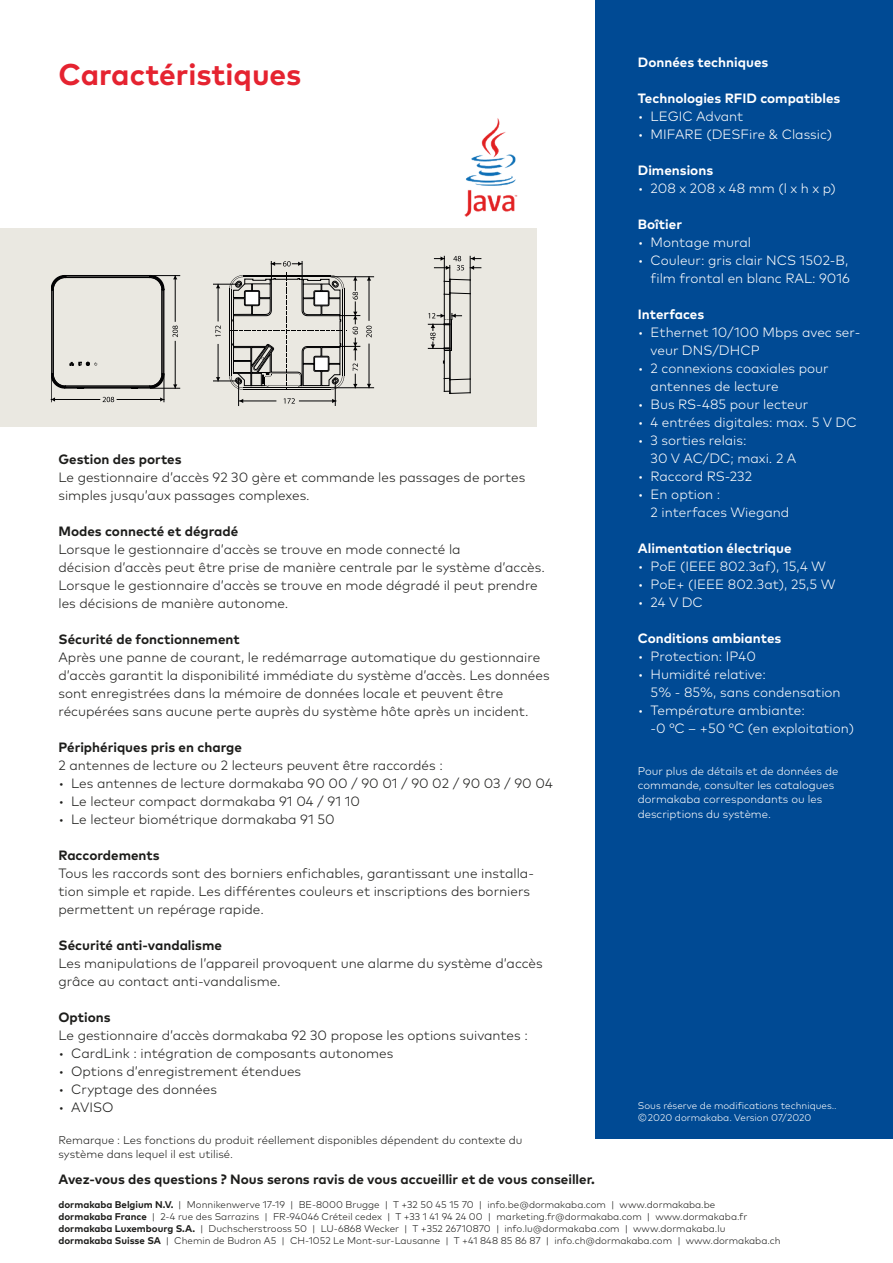
<style>
.page{position:relative;width:893px;height:1263px;background:#fff}
.page>*{position:absolute;margin:0;border:0;box-sizing:border-box;transform-origin:0 0}
.t1{font:700 30px "Mark Pro";color:#e52330}
.t2{font:300 13.5px/18px "Mark Pro";color:#1d1d1b}
.t3{font:300 13.5px/18px "Mark Pro";color:#fff}
.t4{font:700 13.5px "Mark Pro";color:#1d1d1b}
.t5{font:700 13.5px "Mark Pro";color:#fff}
.t6{font:300 11.25px/14.2px "Mark Pro";color:#fff}
.t7{font:300 11.25px/14.2px "Mark Pro";color:#1d1d1b}
.t8{font:300 9.75px/12px "Mark Pro";color:#1d1d1b}
.t9{font:300 9.75px/12px "Mark Pro";color:#fff}
.s1{font-weight:700}
</style>
<div class="page">
<div style="left:0;top:228px;width:537px;height:198px;background:#eae8e1"></div>
<img style="left:464px;top:118px;width:54px;height:99px">
<hr style="left:332px;top:276px;width:42px;height:1px;background:#020203">
<hr style="left:332px;top:387px;width:42px;height:1px;background:#020203">
<hr style="left:369px;top:277px;width:1px;height:43px;background:#020203">
<svg style="left:367px;top:277px;width:4px;height:4px"></svg>
<hr style="left:369px;top:344px;width:1px;height:44px;background:#020203">
<svg style="left:367px;top:384px;width:4px;height:4px"></svg>
<svg style="left:366px;top:326px;width:6px;height:11px"></svg>
<svg style="left:213px;top:261px;width:147px;height:144px"></svg>
<hr style="left:470px;top:294px;width:1px;height:85px;background:#020203">
<hr style="left:450px;top:293px;width:1px;height:87px;background:#020203">
<hr style="left:449px;top:293px;width:1px;height:87px;background:#020203">
<hr style="left:444px;top:294px;width:1px;height:30px;background:#020203">
<svg style="left:434px;top:256px;width:47px;height:39px"></svg>
<svg style="left:428px;top:313px;width:43px;height:81px"></svg>
<hr style="left:65px;top:276px;width:85px;height:1px;background:#020203">
<hr style="left:65px;top:275px;width:85px;height:1px;background:#020203">
<hr style="left:52px;top:290px;width:1px;height:84px;background:#020203">
<hr style="left:51px;top:289px;width:1px;height:86px;background:#020203">
<hr style="left:163px;top:290px;width:1px;height:84px;background:#020203">
<hr style="left:164px;top:289px;width:1px;height:86px;background:#020203">
<hr style="left:65px;top:387px;width:85px;height:1px;background:#020203">
<hr style="left:65px;top:388px;width:85px;height:1px;background:#020203">
<hr style="left:65px;top:386px;width:85px;height:1px;background:#020203">
<hr style="left:162px;top:290px;width:1px;height:84px;background:#020203">
<hr style="left:65px;top:277px;width:85px;height:1px;background:#020203">
<svg style="left:51px;top:275px;width:15px;height:15px"></svg>
<hr style="left:53px;top:290px;width:1px;height:84px;background:#020203">
<svg style="left:70px;top:361px;width:27px;height:5px"></svg>
<hr style="left:51px;top:399px;width:49px;height:1px;background:#020203">
<svg style="left:51px;top:374px;width:15px;height:28px"></svg>
<hr style="left:175px;top:341px;width:1px;height:47px;background:#020203">
<hr style="left:117px;top:399px;width:47px;height:1px;background:#020203">
<hr style="left:175px;top:276px;width:1px;height:45px;background:#020203">
<svg style="left:137px;top:275px;width:43px;height:18px"></svg>
<svg style="left:149px;top:373px;width:31px;height:29px"></svg>
<svg style="left:103px;top:397px;width:11px;height:5px"></svg>
<svg style="left:173px;top:325px;width:5px;height:12px"></svg>
<div style="left:116px;top:284px;width:38px;height:39px;background:#eae8e1"></div>
<div style="left:595px;top:0;width:298px;height:1138px;background:#004a94"></div>
<h1 class="t1" style="left:58px;top:52px;width:244px">Caractéristiques</h1>
<p class="t4" style="left:58px;top:448px;width:125px">Gestion des portes</p>
<p class="t2" style="left:58px;top:467px;width:468px">Le gestionnaire d’accès 92 30 gère et commande les passages de portes simples jusqu’aux passages complexes.</p>
<p class="t4" style="left:58px;top:520px;width:181px">Modes connecté et dégradé</p>
<p class="t2" style="left:58px;top:539px;width:488px">Lorsque le gestionnaire d’accès se trouve en mode connecté la<br>décision d’accès peut être prise de manière centrale par le système d’accès.<br>Lorsque le gestionnaire d’accès se trouve en mode dégradé il peut prendre les décisions de manière autonome.</p>
<p class="t4" style="left:58px;top:628px;width:183px">Sécurité de fonctionnement</p>
<p class="t2" style="left:58px;top:647px;width:493px">Après une panne de courant, le redémarrage automatique du gestionnaire d’accès garantit la disponibilité immédiate du système d’accès. Les données sont enregistrées dans la mémoire de données locale et peuvent être récupérées sans aucune perte auprès du système hôte après un incident.</p>
<p class="t4" style="left:58px;top:736px;width:185px">Périphériques pris en charge</p>
<p class="t2" style="left:58px;top:755px;width:386px">2 antennes de lecture ou 2 lecteurs peuvent être raccordés :</p>
<p class="t2" style="left:58px;top:773px;width:496px">• Les antennes de lecture dormakaba 90 00 / 90 01 / 90 02 / 90 03 / 90 04</p>
<p class="t2" style="left:58px;top:791px;width:303px">• Le lecteur compact dormakaba 91 04 / 91 10</p>
<p class="t2" style="left:58px;top:809px;width:278px">• Le lecteur biométrique dormakaba 91 50</p>
<p class="t4" style="left:58px;top:844px;width:103px">Raccordements</p>
<p class="t2" style="left:58px;top:863px;width:477px">Tous les raccords sont des borniers enfichables, garantissant une installa&shy;tion simple et rapide. Les différentes couleurs et inscriptions des borniers permettent un repérage rapide.</p>
<p class="t4" style="left:58px;top:934px;width:165px">Sécurité anti-vandalisme</p>
<p class="t2" style="left:58px;top:953px;width:486px">Les manipulations de l’appareil provoquent une alarme du système d’accès grâce au contact anti-vandalisme.</p>
<p class="t4" style="left:58px;top:1006px;width:54px">Options</p>
<p class="t2" style="left:58px;top:1025px;width:471px">Le gestionnaire d’accès dormakaba 92 30 propose les options suivantes :</p>
<p class="t2" style="left:58px;top:1043px;width:336px">• CardLink : intégration de composants autonomes</p>
<p class="t2" style="left:58px;top:1061px;width:244px">• Options d’enregistrement étendues</p>
<p class="t2" style="left:58px;top:1079px;width:160px">• Cryptage des données</p>
<p class="t2" style="left:58px;top:1097px;width:56px">• AVISO</p>
<p class="t7" style="left:58px;top:1132px;width:466px">Remarque : Les fonctions du produit réellement disponibles dépendent du contexte du système dans lequel il est utilisé.</p>
<p class="t5" style="left:638px;top:52px;width:132px">Données techniques</p>
<p class="t5" style="left:638px;top:88px;width:204px">Technologies RFID compatibles</p>
<p class="t3" style="left:638px;top:107px;width:107px">• LEGIC Advant</p>
<p class="t3" style="left:638px;top:125px;width:196px">• MIFARE (DESFire &amp; Classic)</p>
<p class="t5" style="left:638px;top:160px;width:77px">Dimensions</p>
<p class="t3" style="left:638px;top:179px;width:200px">• 208 x 208 x 48 mm (l x h x p)</p>
<p class="t5" style="left:638px;top:214px;width:46px">Boîtier</p>
<p class="t3" style="left:638px;top:233px;width:115px">• Montage mural</p>
<p class="t3" style="left:638px;top:251px;width:214px;text-align:right">• Couleur: gris clair NCS 1502-B, film frontal en blanc RAL: 9016</p>
<p class="t5" style="left:638px;top:304px;width:68px">Interfaces</p>
<p class="t3" style="left:651px;top:323px;width:211px;text-indent:-13px">• Ethernet 10/100 Mbps avec ser&shy;veur DNS/DHCP</p>
<p class="t3" style="left:651px;top:359px;width:180px;text-indent:-13px">• 2 connexions coaxiales pour antennes de lecture</p>
<p class="t3" style="left:638px;top:395px;width:172px">• Bus RS-485 pour lecteur</p>
<p class="t3" style="left:638px;top:413px;width:220px">• 4 entrées digitales: max. 5 V DC</p>
<p class="t3" style="left:651px;top:431px;width:147px;text-indent:-13px">• 3 sorties relais:<br>30 V AC/DC; maxi. 2 A</p>
<p class="t3" style="left:638px;top:467px;width:116px">• Raccord RS-232</p>
<p class="t3" style="left:651px;top:485px;width:140px;text-indent:-13px">• En option :<br>2 interfaces Wiegand</p>
<p class="t5" style="left:638px;top:538px;width:155px">Alimentation électrique</p>
<p class="t3" style="left:638px;top:557px;width:190px">• PoE (IEEE 802.3af), 15,4 W</p>
<p class="t3" style="left:638px;top:575px;width:199px">• PoE+ (IEEE 802.3at), 25,5 W</p>
<p class="t3" style="left:638px;top:593px;width:67px">• 24 V DC</p>
<p class="t5" style="left:638px;top:628px;width:145px">Conditions ambiantes</p>
<p class="t3" style="left:638px;top:647px;width:120px">• Protection: IP40</p>
<p class="t3" style="left:651px;top:665px;width:192px;text-indent:-13px">• Humidité relative:<br>5% - 85%, sans condensation</p>
<p class="t3" style="left:651px;top:701px;width:205px;text-indent:-13px">• Température ambiante:<br>-0 °C – +50 °C (en exploitation)</p>
<p class="t6" style="left:638px;top:763px;width:202px">Pour plus de détails et de données de commande, consulter les catalogues dormakaba correspondants ou les descriptions du système.</p>
<p class="t9" style="left:638px;top:1098px;width:200px">Sous réserve de modifications techniques.. © 2020 dormakaba. Version 07/2020</p>
<p class="t9" style="left:660px;top:1098px;width:144px;text-indent:-22px">techniques. hniques.<br>18 dormakaba. Stand 07/2018</p>
<p class="t4" style="left:58px;top:1168px;width:538px">Avez-vous des questions ? Nous serons ravis de vous accueillir et de vous conseiller.</p>
<p class="t8" style="left:58px;top:1197px;width:724px"><span class="s1">dormakaba Belgium N.V.</span> | Monnikenwerve 17-19 | BE-8000 Brugge | T +32 50 45 15 70 | info.be@dormakaba.com | www.dormakaba.be<br><span class="s1">dormakaba France</span> | 2-4 rue des Sarrazins | FR-94046 Créteil cedex | T +33 1 41 94 24 00 | marketing.fr@dormakaba.com | www.dormakaba.fr <span class="s1">dormakaba Luxembourg S.A.</span> | Duchscherstrooss 50 | LU-6868 Wecker | T +352 26710870 | info.lu@dormakaba.com | www.dormakaba.lu <span class="s1">dormakaba Suisse SA</span> | Chemin de Budron A5 | CH-1052 Le Mont-sur-Lausanne | T +41 848 85 86 87 | info.ch@dormakaba.com | www.dormakaba.ch</p>
</div>
